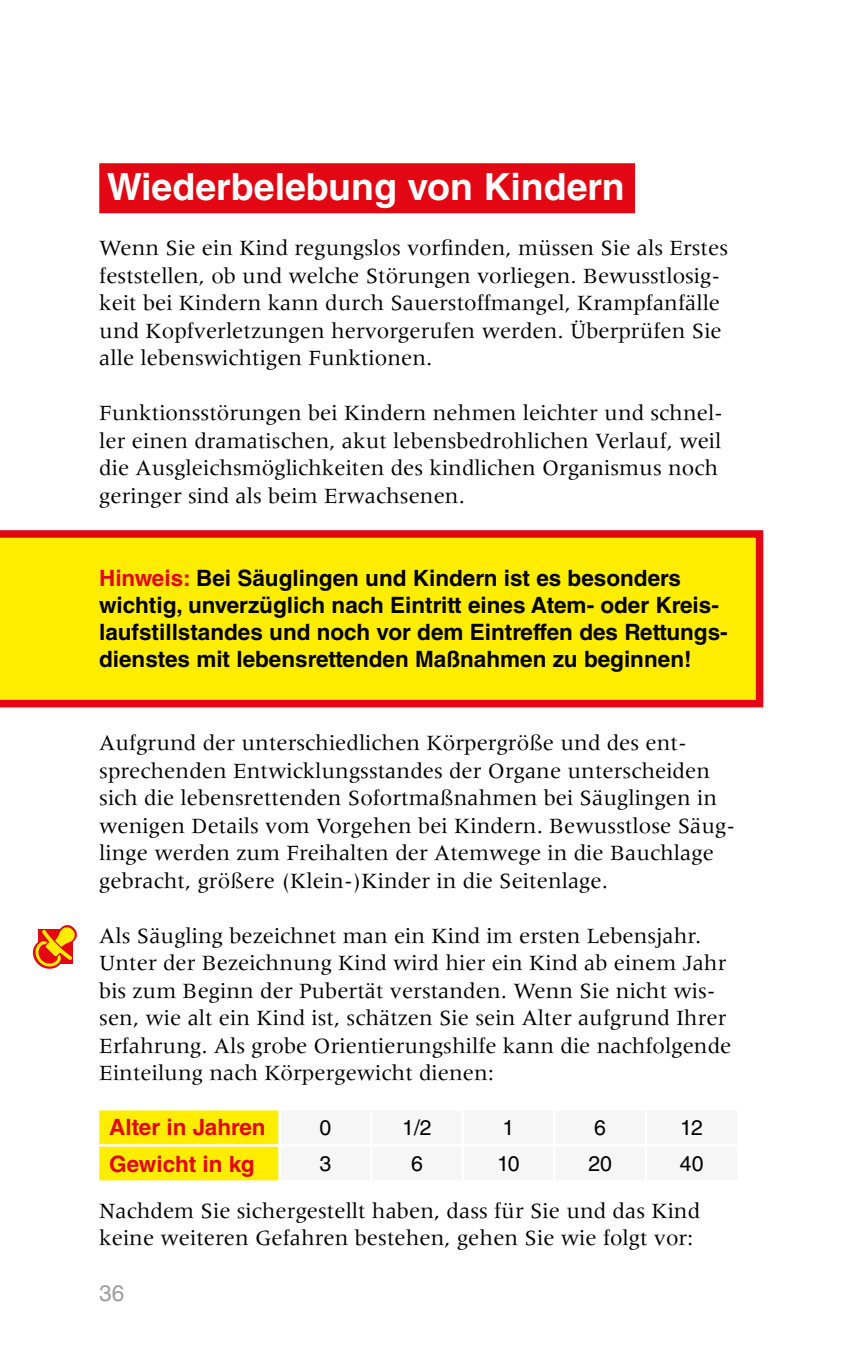
<style>
.page{position:relative;width:851px;height:1347px;background:#fff}
.page>*{position:absolute;margin:0;border:0;box-sizing:border-box;transform-origin:0 0}
.t1{font:700 37.5px "Helvetica LT Std";color:#fff}
.t2{font:22.5px/27.5px "Meridien LT Std";color:#000}
.t3{font:700 22.5px/27px "Helvetica LT Std";color:#000}
.t4{font:700 22.5px "Helvetica LT Std";color:#e30613}
.t5{font:22.5px "Helvetica LT Std";color:#9d9d9c}
.t6{font:21.25px "Helvetica LT Std";letter-spacing:-.02em;color:#000}
.s1{color:#e30613}
</style>
<div class="page">
<div style="left:99px;top:163px;width:536px;height:50px;background:#e30613"></div>
<div style="left:99px;top:1110px;width:179px;height:70px;background:#ffed00"></div>
<hr style="left:99px;top:1144px;width:180px;height:2px;background:#fff">
<svg style="left:32px;top:925px;width:45px;height:44px"></svg>
<svg style="left:0;top:530px;width:763px;height:177px"></svg>
<h1 class="t1" style="left:107px;top:163px;width:519px">Wiederbelebung von Kindern</h1>
<p class="t2" style="left:99px;top:234px;width:630px">Wenn Sie ein Kind regungslos vorfinden, müssen Sie als Erstes feststellen, ob und welche Störungen vorliegen. Bewusstlosig&shy;keit bei Kindern kann durch Sauerstoffmangel, Krampfanfälle und Kopfverletzungen hervorgerufen werden. Überprüfen Sie alle lebenswichtigen Funktionen.</p>
<p class="t2" style="left:99px;top:399px;width:625px">Funktionsstörungen bei Kindern nehmen leichter und schnel&shy;ler einen dramatischen, akut lebensbedrohlichen Verlauf, weil die Ausgleichsmöglichkeiten des kindlichen Organismus noch geringer sind als beim Erwachsenen.</p>
<p class="t3" style="left:99px;top:564px;width:630px"><span class="s1">Hinweis:</span> Bei Säuglingen und Kindern ist es besonders wichtig, unverzüglich nach Eintritt eines Atem- oder Kreis&shy;laufstillstandes und noch vor dem Eintreffen des Rettungs&shy;dienstes mit lebensrettenden Maßnahmen zu beginnen!</p>
<p class="t2" style="left:99px;top:729px;width:637px">Aufgrund der unterschiedlichen Körpergröße und des ent&shy;sprechenden Entwicklungsstandes der Organe unterscheiden sich die lebensrettenden Sofortmaßnahmen bei Säuglingen in wenigen Details vom Vorgehen bei Kindern. Bewusstlose Säug&shy;linge werden zum Freihalten der Atemwege in die Bauchlage gebracht, größere (Klein-)Kinder in die Seitenlage.</p>
<p class="t2" style="left:99px;top:921px;width:633px">Als Säugling bezeichnet man ein Kind im ersten Lebensjahr.<br>Unter der Bezeichnung Kind wird hier ein Kind ab einem Jahr bis zum Beginn der Pubertät verstanden. Wenn Sie nicht wis&shy;sen, wie alt ein Kind ist, schätzen Sie sein Alter aufgrund Ihrer Erfahrung. Als grobe Orientierungshilfe kann die nachfolgende Einteilung nach Körpergewicht dienen:</p>
<p class="t4" style="left:109px;top:1113px;width:158px">Alter in Jahren</p>
<p class="t6" style="left:319px;top:1115px;width:13px">0</p>
<p class="t6" style="left:402px;top:1115px;width:31px">1/2</p>
<p class="t6" style="left:502px;top:1115px;width:13px">1</p>
<p class="t6" style="left:594px;top:1115px;width:13px">6</p>
<p class="t6" style="left:680px;top:1115px;width:24px">12</p>
<p class="t4" style="left:109px;top:1150px;width:147px">Gewicht in kg</p>
<p class="t6" style="left:319px;top:1151px;width:13px">3</p>
<p class="t6" style="left:411px;top:1151px;width:13px">6</p>
<p class="t6" style="left:497px;top:1151px;width:24px">10</p>
<p class="t6" style="left:588px;top:1151px;width:25px">20</p>
<p class="t6" style="left:679px;top:1151px;width:25px">40</p>
<p class="t2" style="left:99px;top:1196px;width:602px">Nachdem Sie sichergestellt haben, dass für Sie und das Kind keine weiteren Gefahren bestehen, gehen Sie wie folgt vor:</p>
<p class="t5" style="left:99px;top:1279px;width:27px">36</p>
</div>
